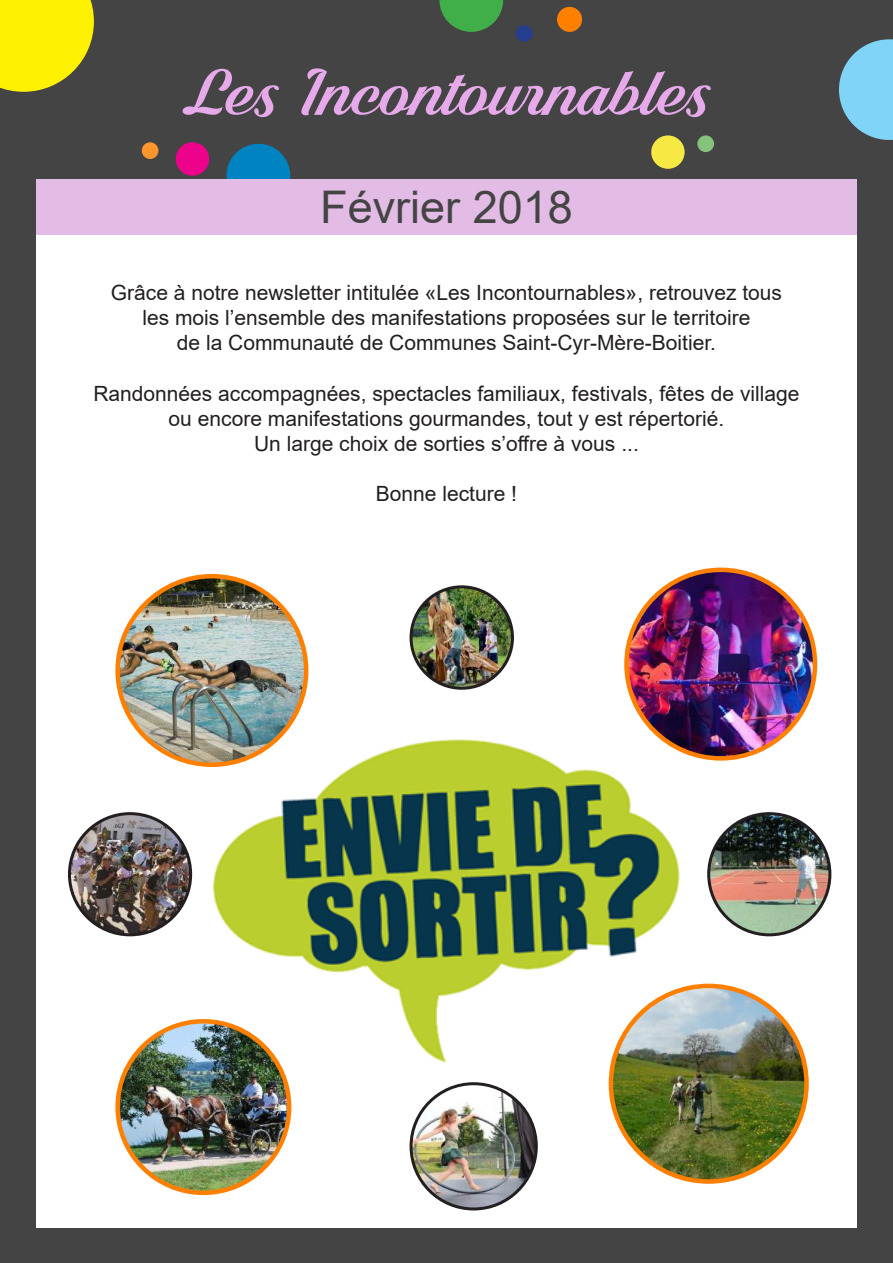
<style>
.page{position:relative;width:893px;height:1263px;background:#fff}
.page>*{position:absolute;margin:0;border:0;box-sizing:border-box;transform-origin:0 0}
.t1{font:72px "Shaded Larch PERSONALUSEONLY";color:#e6a9e9}
.t2{font:45px "Arial";color:#444}
.t3{font:21px/25.2px "Arial";color:#231f20;text-align:center}
</style>
<div class="page">
<div style="left:0;top:0;width:893px;height:179px;background:#444"></div>
<svg style="left:0;top:0;width:94px;height:92px;background:#e7da09"></svg>
<svg style="left:439px;top:0;width:64px;height:32px"></svg>
<svg style="left:839px;top:39px;width:54px;height:101px"></svg>
<div style="left:651px;top:135px;width:34px;height:34px;background:#f6e943;border-radius:50%"></div>
<div style="left:697px;top:135px;width:17px;height:17px;background:#85c37d;border-radius:50%"></div>
<div style="left:142px;top:142px;width:16px;height:17px;background:#ff962b;border-radius:50%"></div>
<div style="left:176px;top:142px;width:33px;height:34px;background:#ed028c;border-radius:50%"></div>
<div style="left:516px;top:25px;width:17px;height:17px;background:#253f8e;border-radius:50%"></div>
<div style="left:557px;top:7px;width:25px;height:25px;background:#ff8000;border-radius:50%"></div>
<svg style="left:226px;top:144px;width:64px;height:35px"></svg>
<div style="left:0;top:179px;width:893px;height:56px;background:#e3bce6"></div>
<div style="left:0;top:169px;width:35px;height:1094px;background:#444"></div>
<div style="left:857px;top:176px;width:36px;height:1087px;background:#444"></div>
<div style="left:35px;top:1229px;width:822px;height:34px;background:#444"></div>
<img style="left:213px;top:740px;width:467px;height:323px">
<img style="left:118px;top:576px;width:188px;height:189px;border-radius:94px">
<div style="left:115px;top:574px;width:193px;height:193px;border:4px solid #ff8000;border-radius:50%"></div>
<img style="left:411px;top:587px;width:101px;height:101px;border-radius:51px">
<div style="left:410px;top:585px;width:104px;height:105px;border:3px solid #231f20;border-radius:50%"></div>
<img style="left:626px;top:570px;width:189px;height:188px;border-radius:94px">
<div style="left:624px;top:568px;width:193px;height:193px;border:4px solid #ff8000;border-radius:50%"></div>
<img style="left:411px;top:1084px;width:125px;height:125px;border-radius:63px">
<div style="left:410px;top:1082px;width:128px;height:128px;border:3px solid #231f20;border-radius:50%"></div>
<img style="left:118px;top:1021px;width:171px;height:172px;border-radius:86px">
<div style="left:115px;top:1019px;width:176px;height:176px;border:4px solid #ff8000;border-radius:50%"></div>
<img style="left:69px;top:814px;width:122px;height:121px;border-radius:61px">
<div style="left:68px;top:812px;width:124px;height:124px;border:3px solid #231f20;border-radius:50%"></div>
<img style="left:709px;top:814px;width:121px;height:121px;border-radius:61px">
<div style="left:707px;top:812px;width:124px;height:124px;border:3px solid #231f20;border-radius:50%"></div>
<img style="left:611px;top:986px;width:195px;height:195px;border-radius:98px">
<div style="left:609px;top:984px;width:200px;height:200px;border:4px solid #ff8000;border-radius:50%"></div>
<h1 class="t1" style="left:182px;top:51px;width:530px">Les Incontournables</h1>
<h2 class="t2" style="left:320px;top:177px;width:254px">Février 2018</h2>
<p class="t3" style="left:111px;top:280px;width:673px">Grâce à notre newsletter intitulée «Les Incontournables», retrouvez tous les mois l’ensemble des manifestations proposées sur le territoire<br>de la Communauté de Communes Saint-Cyr-Mère-Boitier.</p>
<p class="t3" style="left:93px;top:380px;width:708px">Randonnées accompagnées, spectacles familiaux, festivals, fêtes de village ou encore manifestations gourmandes, tout y est répertorié.<br>Un large choix de sorties s’offre à vous ...</p>
<p class="t3" style="left:376px;top:481px;width:143px">Bonne lecture !</p>
</div>
